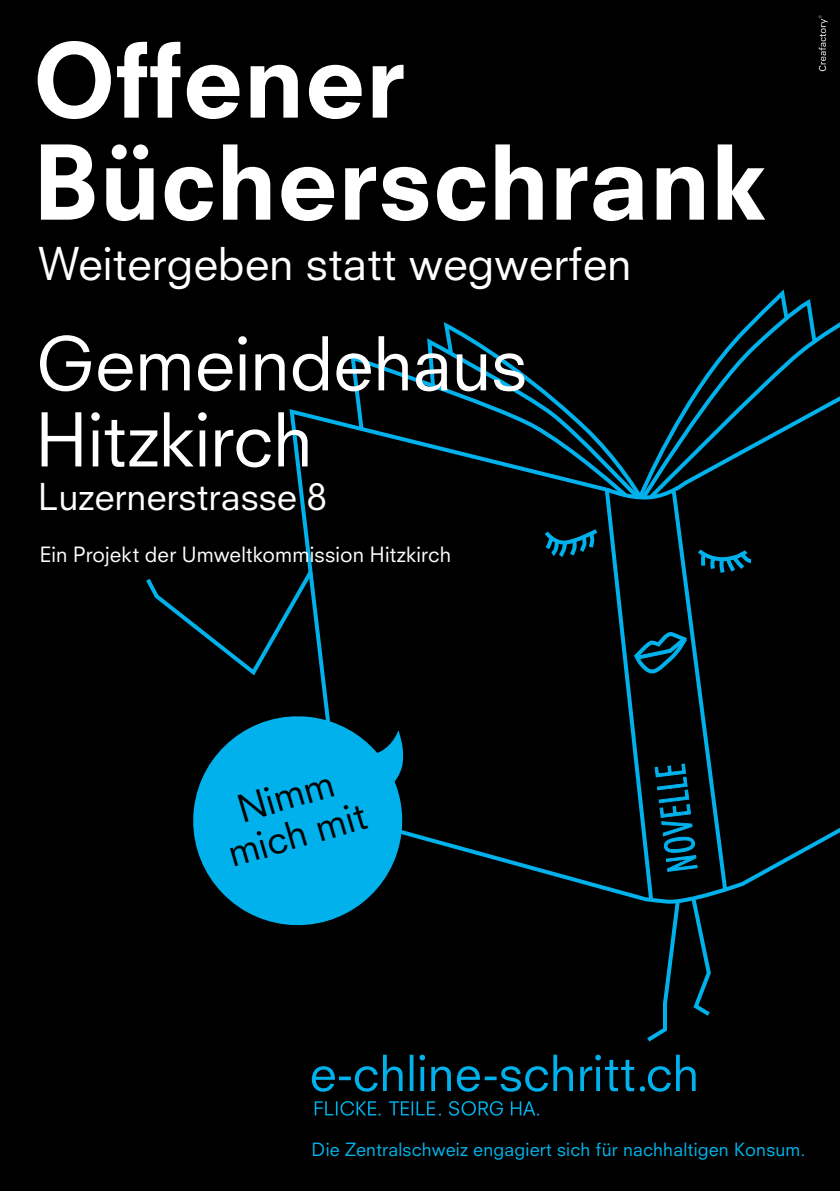
<style>
.page{position:relative;width:840px;height:1191px;background:#fff}
.page>*{position:absolute;margin:0;border:0;box-sizing:border-box;transform-origin:0 0}
.t1{font:800 100px/102px "Neuzeit S";color:#fff}
.t2{font:72px/76px "Neuzeit S";letter-spacing:-.005em;color:#fff}
.t3{font:44px "Neuzeit S";color:#fff}
.t4{font:37px/40px "Neuzeit S";color:#000;text-align:center}
.t5{font:36px "Neuzeit S";color:#fff}
.t6{font:20.4px "Neuzeit S";letter-spacing:.005em;color:#fff}
.t7{font:17.8px "Neuzeit S";letter-spacing:.01em;color:#00b6ed}
</style>
<div class="page">
<div style="left:0;top:0;width:839px;height:1191px;background:#000"></div>
<svg style="left:818px;top:15px;width:9px;height:56px"></svg>
<svg style="left:289px;top:409px;width:550px;height:451px"></svg>
<svg style="left:818px;top:323px;width:21px;height:178px"></svg>
<svg style="left:790px;top:299px;width:28px;height:202px"></svg>
<svg style="left:146px;top:567px;width:169px;height:111px"></svg>
<svg style="left:193px;top:710px;width:155px;height:216px;fill:#00b1eb"></svg>
<svg style="left:348px;top:289px;width:442px;height:753px"></svg>
<svg style="left:311px;top:1054px;width:384px;height:37px"></svg>
<svg style="left:314px;top:1101px;width:225px;height:14px"></svg>
<h1 class="t1" style="left:33px;top:29px;width:735px">Offener<br>Bücherschrank</h1>
<h3 class="t3" style="left:38px;top:237px;width:594px">Weitergeben statt wegwerfen</h3>
<h2 class="t2" style="left:35px;top:325px;width:493px">Gemeindehaus<br>Hitzkirch</h2>
<h3 class="t5" style="left:38px;top:475px;width:290px">Luzernerstrasse 8</h3>
<p class="t6" style="left:40px;top:542px;width:413px">Ein Projekt der Umweltkommission Hitzkirch</p>
<h3 class="t4" style="left:211px;top:797px;width:143px;rotate:-17deg">Nimm mich mit</h3>
<p class="t7" style="left:311px;top:1138px;width:495px">Die Zentralschweiz engagiert sich für nachhaltigen Konsum.</p>
</div>
